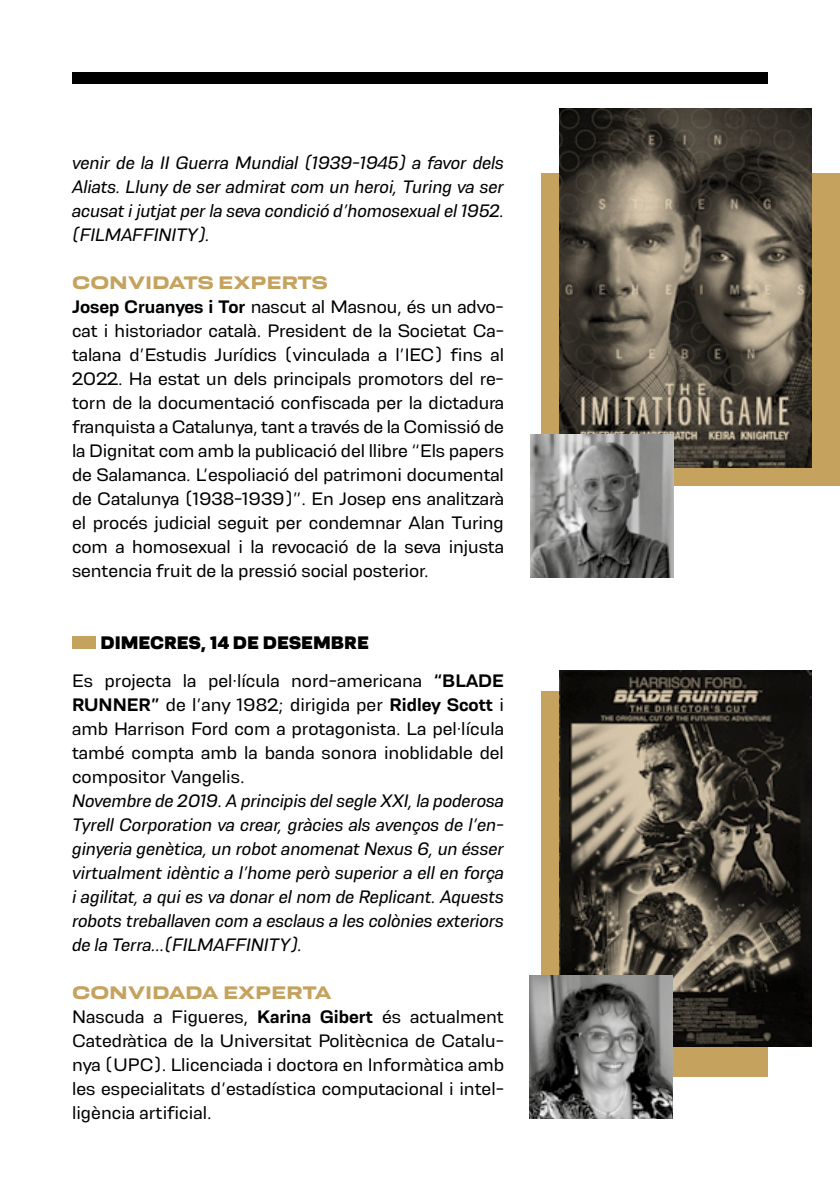
<style>
.page{position:relative;width:840px;height:1191px;background:#fff}
.page>*{position:absolute;margin:0;border:0;box-sizing:border-box;transform-origin:0 0}
.t1{font:300 19px/24px "Resolve";color:#000;text-align:justify}
.t2{font:italic 300 19px/24px "Resolve";color:#000;text-align:justify}
.t3{font:19px "Resolve Bold Wd";color:#c5a25e}
.s1{font-weight:500}
.s2{font-weight:800}
</style>
<div class="page">
<div style="left:72px;top:72px;width:695px;height:11px;background:#000"></div>
<div style="left:541px;top:174px;width:298px;height:312px;background:#c5a25e"></div>
<svg style="left:559px;top:109px;width:252px;height:358px;background:#5b5448"></svg>
<img style="left:530px;top:434px;width:143px;height:143px">
<div style="left:541px;top:691px;width:226px;height:386px;background:#c5a25e"></div>
<svg style="left:559px;top:671px;width:252px;height:375px;background:#4a453b"></svg>
<img style="left:529px;top:976px;width:143px;height:143px">
<div style="left:72px;top:636px;width:24px;height:13px;background:#c5a25e"></div>
<p class="t2" style="left:72px;top:150px;width:433px">venir de la II Guerra Mundial (1939-1945) a favor dels Aliats. Lluny de ser admirat com un heroi, Turing va ser acusat i jutjat per la seva condició d’homosexual el 1952. (FILMAFFINITY).</p>
<p class="t3" style="left:72px;top:271px;width:257px">CONVIDATS EXPERTS</p>
<p class="t1" style="left:72px;top:294px;width:433px"><span class="s1">Josep Cruanyes i Tor</span> nascut al Masnou, és un advo&shy;cat i historiador català. President de la Societat Ca&shy;talana d’Estudis Jurídics (vinculada a l’IEC) fins al 2022. Ha estat un dels principals promotors del re&shy;torn de la documentació confiscada per la dictadura franquista a Catalunya, tant a través de la Comissió de la Dignitat com amb la publicació del llibre “Els papers de Salamanca. L’espoliació del patrimoni documental de Catalunya (1938-1939)”. En Josep ens analitzarà el procés judicial seguit per condemnar Alan Turing com a homosexual i la revocació de la seva injusta sentencia fruit de la pressió social posterior.</p>
<p class="t1" style="left:72px;top:623px;width:433px;line-height:38px;text-indent:28px"><span class="s2">DIMECRES, 14 DE DESEMBRE<br></span>Es projecta la pel·lícula nord-americana <span class="s1">“BLADE</span></p>
<p class="t1" style="left:72px;top:692px;width:433px"><span class="s1">RUNNER”</span> de l’any 1982; dirigida per <span class="s1">Ridley Scott</span> i amb Harrison Ford com a protagonista. La pel·lícula també compta amb la banda sonora inoblidable del compositor Vangelis.</p>
<p class="t2" style="left:72px;top:788px;width:433px">Novembre de 2019. A principis del segle XXI, la poderosa Tyrell Corporation va crear, gràcies als avenços de l’en&shy;ginyeria genètica, un robot anomenat Nexus 6, un ésser virtualment idèntic a l’home però superior a ell en força i agilitat, a qui es va donar el nom de Replicant. Aquests robots treballaven com a esclaus a les colònies exteriors de la Terra...(FILMAFFINITY).</p>
<p class="t3" style="left:72px;top:981px;width:261px">CONVIDADA EXPERTA</p>
<p class="t1" style="left:72px;top:1004px;width:433px;text-align:left">Nascuda a Figueres, <span class="s1">Karina Gibert</span> és actualment Catedràtica de la Universitat Politècnica de Catalu&shy;nya (UPC). Llicenciada i doctora en Informàtica amb les especialitats d’estadística computacional i intel· ligència artificial.</p>
</div>
